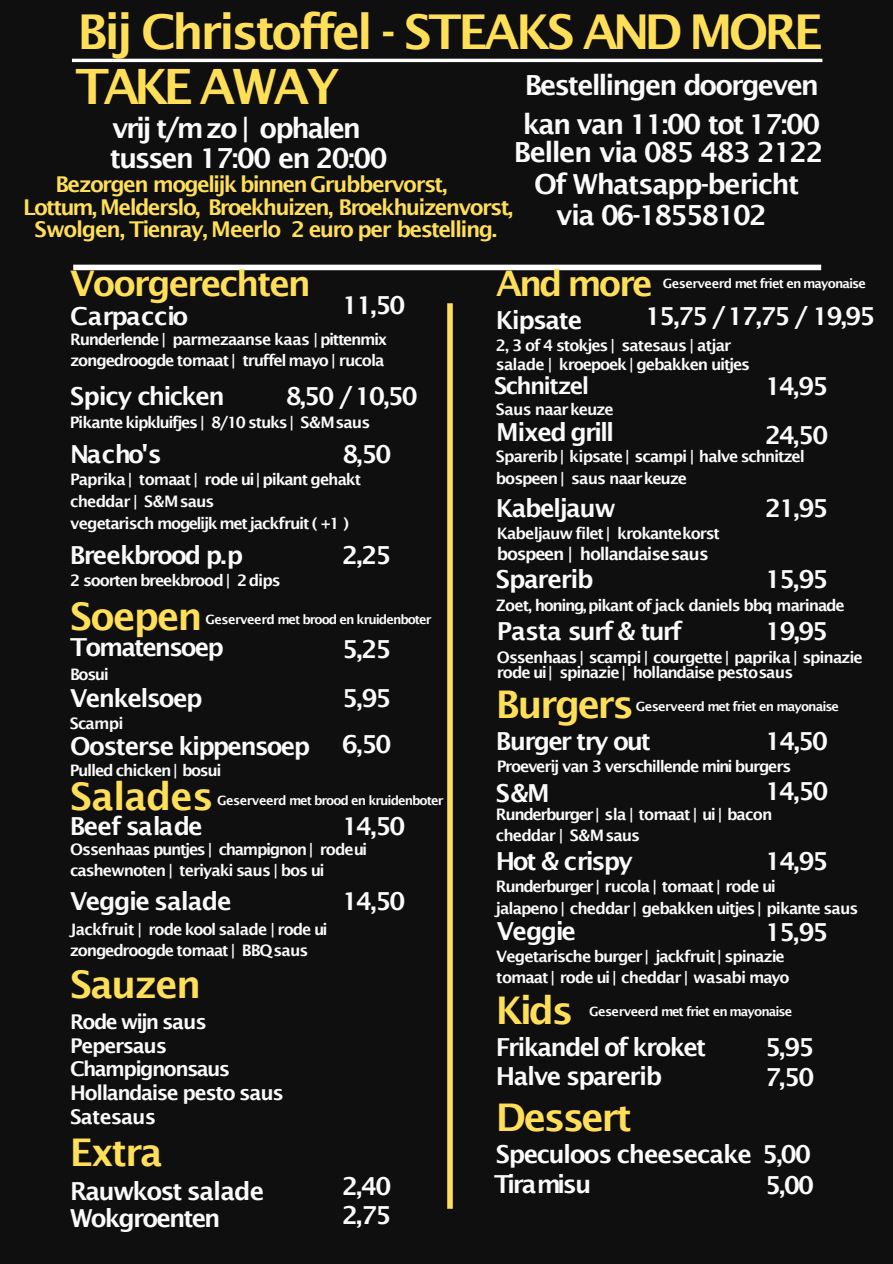
<style>
.page{position:relative;width:893px;height:1264px;background:#fff}
.page>*{position:absolute;margin:0;border:0;box-sizing:border-box;transform-origin:0 0}
.t1{font:600 48.75px "Lucida Sans";letter-spacing:-.085em;color:#ffde58}
.t2{font:600 48px "Lucida Sans";letter-spacing:-.07em;color:#ffde58}
.t3{font:600 38.1px "Lucida Sans";letter-spacing:-.05em;color:#ffde58}
.t4{font:600 38.1px "Lucida Sans";letter-spacing:-.025em;color:#ffde58}
.t5{font:600 35.25px "Lucida Sans";letter-spacing:-.065em;color:#ffde58}
.t6{font:600 27.75px/38.1px "Lucida Sans";letter-spacing:-.065em;color:#fbfbfb}
.t7{font:600 24.9px/27px "Lucida Sans";letter-spacing:-.07em;color:#fbfbfb}
.t8{font:600 24.9px "Lucida Sans";letter-spacing:-.09em;color:#fbfbfb}
.t9{font:600 24.9px "Lucida Sans";letter-spacing:-.05em;color:#fbfbfb}
.t10{font:600 24.9px "Lucida Sans";letter-spacing:-.01em;color:#fbfbfb}
.t11{font:600 24.9px "Lucida Sans";letter-spacing:-.1em;color:#fbfbfb}
.t12{font:600 23.25px "Lucida Sans";letter-spacing:-.065em;color:#fbfbfb}
.t13{font:600 21.75px "Lucida Sans";letter-spacing:-.075em;color:#ffde58}
.t14{font:600 20.4px/23.7px "Lucida Sans";letter-spacing:-.07em;color:#fbfbfb}
.t15{font:600 17.25px "Lucida Sans";letter-spacing:-.07em;color:#fbfbfb}
.t16{font:600 15.9px/21.5px "Lucida Sans";letter-spacing:-.07em;color:#fbfbfb}
.t17{font:600 12.75px "Lucida Sans";letter-spacing:-.065em;color:#fbfbfb}
</style>
<div class="page">
<div style="left:0;top:0;width:892px;height:1263px;background:#0f0f0f"></div>
<hr style="left:72px;top:59px;width:750px;height:3px;background:#fff">
<div style="left:73px;top:265px;width:748px;height:5px;background:#fff"></div>
<div style="left:447px;top:303px;width:6px;height:906px;background:#ffde58"></div>
<h1 class="t2" style="left:77px;top:4px;width:747px">Bij Christoffel - STEAKS AND MORE</h1>
<p class="t1" style="left:75px;top:58px;width:266px">TAKE AWAY</p>
<p class="t6" style="left:112px;top:109px;width:250px">vrij t/m zo | ophalen</p>
<p class="t6" style="left:523px;top:66px;width:299px">Bestellingen doorgeven kan van 11:00 tot 17:00</p>
<p class="t6" style="left:514px;top:133px;width:311px">Bellen via 085 483 2122</p>
<p class="t6" style="left:534px;top:165px;width:267px">Of Whatsapp-bericht</p>
<p class="t6" style="left:556px;top:196px;width:212px">via 06-18558102</p>
<p class="t6" style="left:110px;top:139px;width:279px">tussen 17:00 en 20:00</p>
<p class="t13" style="left:55px;top:172px;width:393px">Bezorgen mogelijk binnen Grubbervorst,</p>
<p class="t13" style="left:23px;top:194px;width:491px">Lottum, Melderslo, Broekhuizen, Broekhuizenvorst,</p>
<p class="t13" style="left:35px;top:217px;width:464px">Swolgen, Tienray, Meerlo 2 euro per bestelling.</p>
<p class="t5" style="left:70px;top:263px;width:242px">Voorgerechten</p>
<p class="t5" style="left:496px;top:263px;width:158px">And more</p>
<p class="t16" style="left:70px;top:328px;width:318px">Runderlende | parmezaanse kaas | pittenmix zongedroogde tomaat | truffel mayo | rucola</p>
<p class="t17" style="left:662px;top:276px;width:204px">Geserveerd met friet en mayonaise</p>
<p class="t7" style="left:342px;top:292px;width:65px">11,50</p>
<p class="t7" style="left:645px;top:302px;width:232px">15,75 / 17,75 / 19,95</p>
<p class="t10" style="left:70px;top:302px;width:120px">Carpaccio</p>
<p class="t7" style="left:496px;top:307px;width:88px">Kipsate</p>
<p class="t16" style="left:496px;top:334px;width:237px">2, 3 of 4 stokjes | satesaus | atjar</p>
<p class="t16" style="left:496px;top:353px;width:255px">salade | kroepoek | gebakken uitjes</p>
<p class="t12" style="left:494px;top:372px;width:97px">Schnitzel</p>
<p class="t16" style="left:496px;top:398px;width:119px">Saus naarkeuze</p>
<p class="t7" style="left:496px;top:419px;width:119px">Mixed grill</p>
<p class="t16" style="left:496px;top:446px;width:310px">Sparerib | kipsate | scampi | halve schnitzel bospeen | saus naarkeuze</p>
<p class="t7" style="left:496px;top:494px;width:122px">Kabeljauw</p>
<p class="t16" style="left:497px;top:523px;width:224px">Kabeljauw filet | krokantekorst</p>
<p class="t15" style="left:497px;top:544px;width:213px">bospeen | hollandaisesaus</p>
<p class="t7" style="left:496px;top:565px;width:99px">Sparerib</p>
<p class="t7" style="left:765px;top:373px;width:65px">14,95</p>
<p class="t7" style="left:765px;top:422px;width:65px">24,50</p>
<p class="t7" style="left:70px;top:383px;width:156px">Spicy chicken</p>
<p class="t7" style="left:286px;top:383px;width:133px">8,50 /10,50</p>
<p class="t16" style="left:70px;top:411px;width:302px">Pikante kipkluifjes | 8/10 stuks | S&amp;Msaus</p>
<p class="t7" style="left:70px;top:440px;width:93px">Nacho's</p>
<p class="t7" style="left:342px;top:440px;width:50px">8,50</p>
<p class="t16" style="left:70px;top:469px;width:292px">Paprika | tomaat | rode ui | pikant gehakt</p>
<p class="t16" style="left:70px;top:490px;width:146px">cheddar | S&amp;Msaus</p>
<p class="t16" style="left:70px;top:512px;width:280px">vegetarisch mogelijk met jackfruit ( +1 )</p>
<p class="t8" style="left:70px;top:541px;width:175px">Breekbrood p.p</p>
<p class="t7" style="left:342px;top:541px;width:50px">2,25</p>
<p class="t16" style="left:70px;top:570px;width:212px">2 soorten breekbrood | 2 dips</p>
<p class="t7" style="left:765px;top:494px;width:65px">21,95</p>
<p class="t7" style="left:765px;top:565px;width:65px">15,95</p>
<p class="t16" style="left:496px;top:595px;width:350px">Zoet, honing, pikant of jack daniels bbq marinade</p>
<p class="t7" style="left:497px;top:618px;width:187px">Pasta surf &amp; turf</p>
<p class="t7" style="left:765px;top:618px;width:64px">19,95</p>
<p class="t16" style="left:497px;top:646px;width:367px">Ossenhaas | scampi | courgette | paprika | spinazie</p>
<p class="t3" style="left:70px;top:594px;width:134px">Soepen</p>
<p class="t17" style="left:205px;top:612px;width:228px">Geserveerd met brood en kruidenboter</p>
<p class="t7" style="left:70px;top:633px;width:155px">Tomatensoep</p>
<p class="t16" style="left:70px;top:663px;width:40px">Bosui</p>
<p class="t7" style="left:70px;top:685px;width:134px">Venkelsoep</p>
<p class="t16" style="left:70px;top:712px;width:55px">Scampi</p>
<p class="t7" style="left:70px;top:733px;width:241px">Oosterse kippensoep</p>
<p class="t16" style="left:70px;top:759px;width:153px">Pulled chicken | bosui</p>
<p class="t7" style="left:342px;top:635px;width:50px">5,25</p>
<p class="t7" style="left:342px;top:684px;width:50px">5,95</p>
<p class="t7" style="left:342px;top:730px;width:50px">6,50</p>
<p class="t16" style="left:497px;top:661px;width:298px">rode ui | spinazie | hollandaise pestosaus</p>
<p class="t3" style="left:496px;top:683px;width:140px">Burgers</p>
<p class="t17" style="left:635px;top:699px;width:205px">Geserveerd met friet en mayonaise</p>
<p class="t7" style="left:496px;top:727px;width:156px">Burger try out</p>
<p class="t7" style="left:765px;top:727px;width:64px">14,50</p>
<p class="t16" style="left:497px;top:756px;width:296px">Proeverij van 3 verschillende mini burgers</p>
<p class="t4" style="left:70px;top:775px;width:145px">Salades</p>
<p class="t17" style="left:217px;top:793px;width:228px">Geserveerd met brood en kruidenboter</p>
<p class="t9" style="left:70px;top:812px;width:134px">Beef salade</p>
<p class="t7" style="left:342px;top:813px;width:65px">14,50</p>
<p class="t16" style="left:70px;top:838px;width:299px">Ossenhaas puntjes | champignon | rodeui cashewnoten | teriyaki saus | bos ui</p>
<p class="t7" style="left:70px;top:888px;width:163px">Veggie salade</p>
<p class="t16" style="left:70px;top:918px;width:259px">Jackfruit | rode kool salade | rode ui zongedroogde tomaat | BBQsaus</p>
<p class="t3" style="left:70px;top:962px;width:132px">Sauzen</p>
<p class="t14" style="left:70px;top:1010px;width:215px">Rode wijn saus<br>Pepersaus<br>Champignonsaus<br>Hollandaise pesto saus<br>Satesaus</p>
<p class="t3" style="left:70px;top:1131px;width:94px">Extra</p>
<p class="t7" style="left:70px;top:1177px;width:196px">Rauwkost salade<br>Wokgroenten</p>
<p class="t7" style="left:342px;top:888px;width:65px">14,50</p>
<p class="t7" style="left:342px;top:1173px;width:50px">2,40</p>
<p class="t7" style="left:342px;top:1201px;width:50px">2,75</p>
<p class="t7" style="left:765px;top:777px;width:65px">14,50</p>
<p class="t7" style="left:496px;top:779px;width:55px">S&amp;M</p>
<p class="t16" style="left:496px;top:803px;width:278px">Runderburger | sla | tomaat | ui | bacon cheddar | S&amp;Msaus</p>
<p class="t16" style="left:496px;top:875px;width:281px">Runderburger | rucola | tomaat | rode ui</p>
<p class="t16" style="left:496px;top:897px;width:364px">jalapeno | cheddar | gebakken uitjes | pikante saus</p>
<p class="t16" style="left:496px;top:945px;width:290px">Vegetarische burger | jackfruit | spinazie</p>
<p class="t16" style="left:496px;top:966px;width:295px">tomaat | rode ui | cheddar | wasabi mayo</p>
<p class="t3" style="left:496px;top:989px;width:79px">Kids</p>
<p class="t7" style="left:496px;top:1032px;width:212px;line-height:29.7px">Frikandel of kroket<br>Halve sparerib</p>
<p class="t8" style="left:496px;top:847px;width:139px">Hot &amp; crispy</p>
<p class="t7" style="left:765px;top:848px;width:65px">14,95</p>
<p class="t7" style="left:497px;top:917px;width:80px">Veggie</p>
<p class="t7" style="left:765px;top:918px;width:65px">15,95</p>
<p class="t17" style="left:589px;top:1004px;width:204px">Geserveerd met friet en mayonaise</p>
<p class="t7" style="left:765px;top:1033px;width:50px">5,95</p>
<p class="t7" style="left:765px;top:1063px;width:50px">7,50</p>
<p class="t3" style="left:496px;top:1096px;width:138px">Dessert</p>
<p class="t7" style="left:496px;top:1140px;width:316px">Speculoos cheesecake 5,00</p>
<p class="t11" style="left:494px;top:1170px;width:99px">Tiramisu</p>
<p class="t7" style="left:765px;top:1171px;width:50px">5,00</p>
</div>
